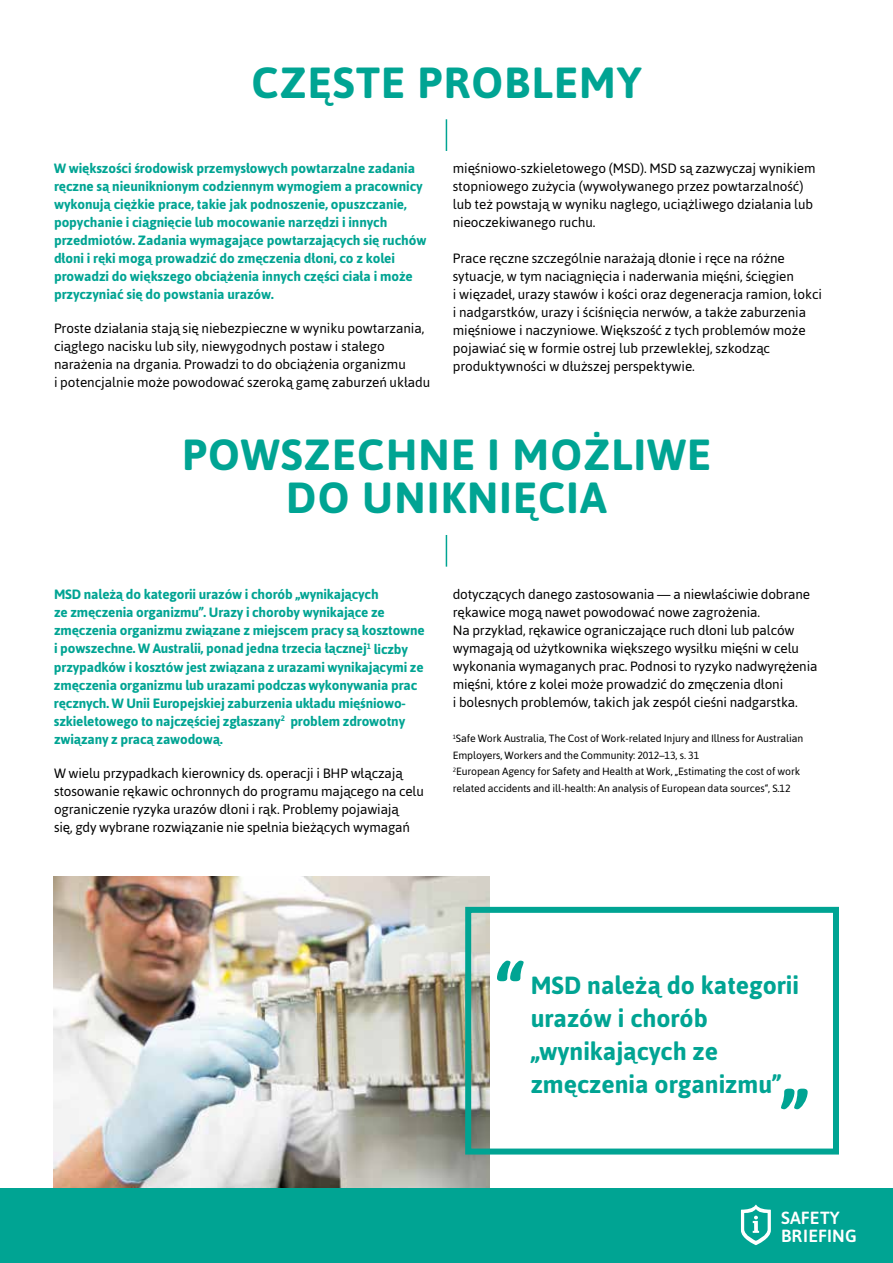
<style>
.page{position:relative;width:893px;height:1263px;background:#fff}
.page>*{position:absolute;margin:0;border:0;box-sizing:border-box;transform-origin:0 0}
.t1{font:700 43.5px/43.5px "Asap";letter-spacing:.03em;color:#00a493;text-align:center}
.t2{font:700 24.75px/33px "Asap";color:#00a493}
.t3{font:500 17.55px/17.5px "Asap";letter-spacing:.01em;color:#fff}
.t4{font:13.5px/18px "Asap";letter-spacing:-.005em;color:#000}
.t5{font:700 13.5px/18px "Asap";letter-spacing:-.01em;color:#00a493}
.t6{font:10.5px/16.5px "Asap";letter-spacing:-.01em;color:#000}
</style>
<div class="page">
<hr style="left:446px;top:119px;width:1px;height:32px;background:#00a493">
<hr style="left:446px;top:535px;width:1px;height:32px;background:#00a493">
<img style="left:53px;top:876px;width:436px;height:312px">
<div style="left:465px;top:907px;width:374px;height:247px;border:6px solid #00a493"></div>
<svg style="left:497px;top:961px;width:27px;height:20px"></svg>
<svg style="left:781px;top:1089px;width:27px;height:20px"></svg>
<div style="left:0;top:1188px;width:893px;height:75px;background:#00a493"></div>
<svg style="left:741px;top:1205px;width:30px;height:40px"></svg>
<h1 class="t1" style="left:252px;top:59px;width:391px">CZĘSTE PROBLEMY</h1>
<p class="t5" style="left:54px;top:159px;width:374px">W większości środowisk przemysłowych powtarzalne zadania ręczne są nieuniknionym codziennym wymogiem a pracownicy wykonują ciężkie prace, takie jak podnoszenie, opuszczanie, popychanie i ciągnięcie lub mocowanie narzędzi i innych przedmiotów. Zadania wymagające powtarzających się ruchów dłoni i ręki mogą prowadzić do zmęczenia dłoni, co z kolei prowadzi do większego obciążenia innych części ciała i może przyczyniać się do powstania urazów.</p>
<p class="t4" style="left:54px;top:319px;width:378px">Proste działania stają się niebezpieczne w wyniku powtarzania, ciągłego nacisku lub siły, niewygodnych postaw i stałego narażenia na drgania. Prowadzi to do obciążenia organizmu<br>i potencjalnie może powodować szeroką gamę zaburzeń układu</p>
<p class="t4" style="left:453px;top:159px;width:364px">mięśniowo-szkieletowego (MSD). MSD są zazwyczaj wynikiem stopniowego zużycia (wywoływanego przez powtarzalność) lub też powstają w wyniku nagłego, uciążliwego działania lub nieoczekiwanego ruchu.</p>
<p class="t4" style="left:453px;top:249px;width:371px">Prace ręczne szczególnie narażają dłonie i ręce na różne sytuacje, w tym naciągnięcia i naderwania mięśni, ścięgien<br>i więzadeł, urazy stawów i kości oraz degeneracja ramion, łokci i nadgarstków, urazy i ściśnięcia nerwów, a także zaburzenia mięśniowe i naczyniowe. Większość z tych problemów może pojawiać się w formie ostrej lub przewlekłej, szkodząc produktywności w dłuższej perspektywie.</p>
<h1 class="t1" style="left:182px;top:431px;width:530px">POWSZECHNE I MOŻLIWE<br>DO UNIKNIĘCIA</h1>
<p class="t5" style="left:54px;top:585px;width:372px">MSD należą do kategorii urazów i chorób „wynikających<br>ze zmęczenia organizmu”. Urazy i choroby wynikające ze zmęczenia organizmu związane z miejscem pracy są kosztowne i powszechne. W Australii, ponad jedna trzecia łącznej<sup>1</sup> liczby przypadków i kosztów jest związana z urazami wynikającymi ze zmęczenia organizmu lub urazami podczas wykonywania prac ręcznych. W Unii Europejskiej zaburzenia układu mięśniowo&shy;szkieletowego to najczęściej zgłaszany<sup>2</sup> problem zdrowotny związany z pracą zawodową.</p>
<p class="t4" style="left:54px;top:763px;width:371px">W wielu przypadkach kierownicy ds. operacji i BHP włączają stosowanie rękawic ochronnych do programu mającego na celu ograniczenie ryzyka urazów dłoni i rąk. Problemy pojawiają<br>się, gdy wybrane rozwiązanie nie spełnia bieżących wymagań</p>
<p class="t4" style="left:453px;top:585px;width:366px">dotyczących danego zastosowania — a niewłaściwie dobrane rękawice mogą nawet powodować nowe zagrożenia.<br>Na przykład, rękawice ograniczające ruch dłoni lub palców wymagają od użytkownika większego wysiłku mięśni w celu wykonania wymaganych prac. Podnosi to ryzyko nadwyrężenia mięśni, które z kolei może prowadzić do zmęczenia dłoni<br>i bolesnych problemów, takich jak zespół cieśni nadgarstka.</p>
<p class="t6" style="left:453px;top:730px;width:352px"><sup>1</sup>Safe Work Australia, The Cost of Work-related Injury and Illness for Australian Employers, Workers and the Community: 2012–13, s. 31<br>²European Agency for Safety and Health at Work, „Estimating the cost of work related accidents and ill-health: An analysis of European data sources“, S.12</p>
<h2 class="t2" style="left:531px;top:968px;width:270px">MSD należą do kategorii urazów i chorób „wynikających ze zmęczenia organizmu”</h2>
<p class="t3" style="left:781px;top:1208px;width:77px">SAFETY<br>BRIEFING</p>
</div>
